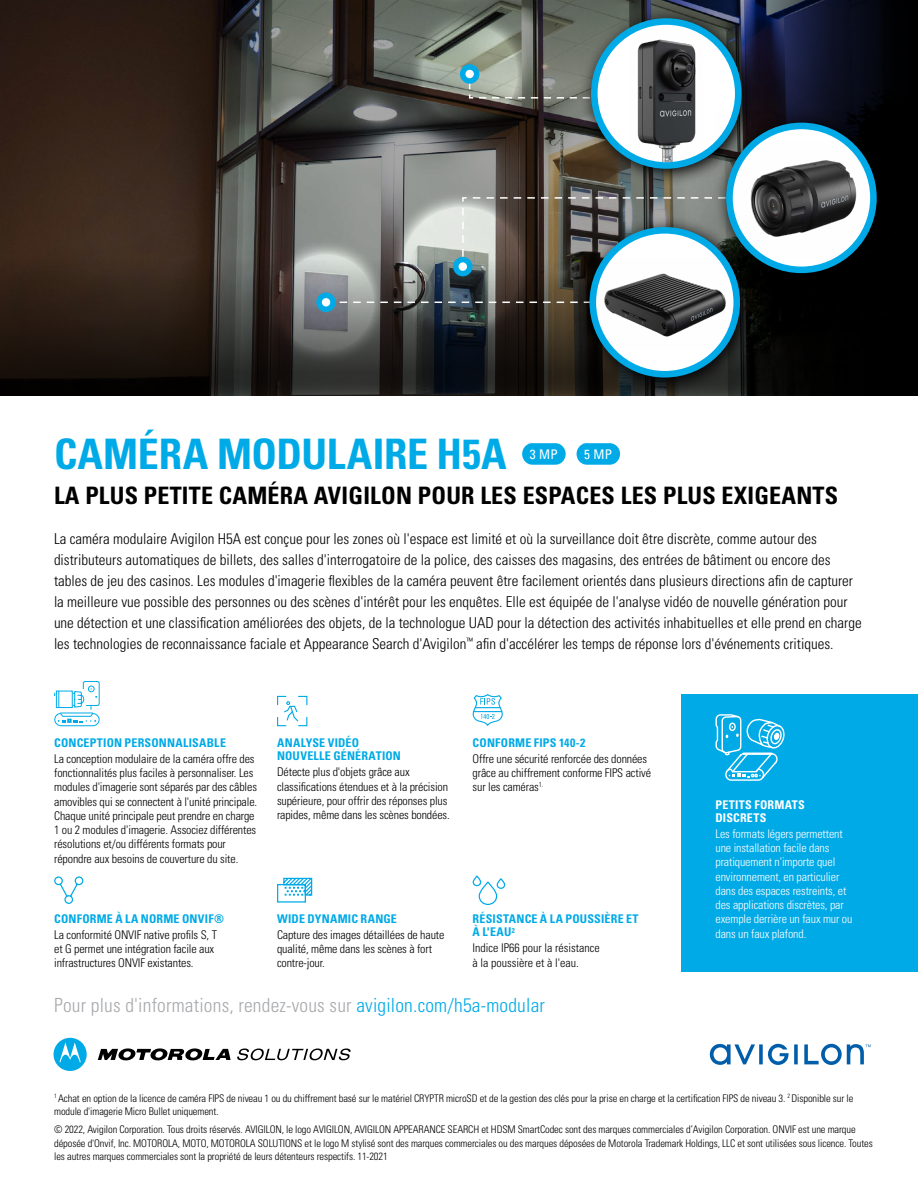
<style>
.page{position:relative;width:918px;height:1188px;background:#fff}
.page>*{position:absolute;margin:0;border:0;box-sizing:border-box;transform-origin:0 0}
.t1{font:700 condensed 42px "Univers LT Std";letter-spacing:-.005em;color:#00aae7}
.t2{font:700 condensed 24px "Univers LT Std";letter-spacing:.01em;color:#000}
.t3{font:300 condensed 19.5px "Univers LT Std";letter-spacing:.01em;color:#a7a9ac}
.t4{font:300 condensed 15px/21px "Univers LT Std";color:#000}
.t5{font:condensed 13.35px "Univers LT Std";color:#fff}
.t6{font:300 condensed 12px/14.2px "Univers LT Std";letter-spacing:-.01em;color:#000}
.t7{font:300 condensed 12px/14.2px "Univers LT Std";letter-spacing:-.01em;color:#fff}
.t8{font:700 condensed 12px/13.5px "Univers LT Std";letter-spacing:.015em;color:#00aae7}
.t9{font:700 condensed 12px/13.5px "Univers LT Std";letter-spacing:.025em;color:#fff}
.t10{font:300 condensed 10.5px/13.5px "Univers LT Std";letter-spacing:-.01em;color:#000}
.s1{color:#00aae7}
</style>
<div class="page">
<svg style="left:0;top:0;width:742px;height:258px"></svg>
<svg style="left:0;top:258px;width:578px;height:137px"></svg>
<svg style="left:742px;top:0;width:176px;height:395px;fill:#010202"></svg>
<div style="left:453px;top:257px;width:20px;height:19px;background:#00aae7;border-radius:50%"></div>
<div style="left:459px;top:262px;width:8px;height:9px;background:#fff;border-radius:50%"></div>
<svg style="left:468px;top:72px;width:111px;height:27px"></svg>
<svg style="left:461px;top:196px;width:254px;height:72px"></svg>
<svg style="left:336px;top:302px;width:242px;height:1px"></svg>
<div style="left:460px;top:64px;width:19px;height:20px;background:#00aae7;border-radius:50%"></div>
<div style="left:465px;top:70px;width:9px;height:8px;background:#fff;border-radius:50%"></div>
<svg style="left:316px;top:293px;width:20px;height:19px"></svg>
<img style="left:579px;top:6px;width:181px;height:181px">
<div style="left:594px;top:22px;width:144px;height:143px;background:#fff;border-radius:50%"></div>
<div style="left:591px;top:18px;width:151px;height:151px;border:7px solid #00aae7;border-radius:50%"></div>
<div style="left:322px;top:298px;width:8px;height:8px;background:#fff;border-radius:50%"></div>
<svg style="left:715px;top:111px;width:180px;height:180px;fill:#000"></svg>
<svg style="left:729px;top:126px;width:144px;height:144px"></svg>
<div style="left:726px;top:123px;width:151px;height:150px;border:7px solid #00aae7;border-radius:50%"></div>
<svg style="left:578px;top:215px;width:180px;height:181px"></svg>
<svg style="left:593px;top:230px;width:144px;height:144px"></svg>
<div style="left:590px;top:227px;width:150px;height:151px;border:7px solid #00aae7;border-radius:50%"></div>
<div style="left:522px;top:443px;width:44px;height:22px;background:#00aae7;border-radius:11px"></div>
<div style="left:577px;top:443px;width:43px;height:22px;background:#00aae7;border-radius:11px"></div>
<svg style="left:710px;top:1044px;width:161px;height:21px"></svg>
<svg style="left:98px;top:1048px;width:133px;height:13px"></svg>
<svg style="left:54px;top:1038px;width:33px;height:33px"></svg>
<svg style="left:237px;top:1049px;width:114px;height:11px"></svg>
<svg style="left:54px;top:681px;width:46px;height:29px"></svg>
<div style="left:54px;top:713px;width:46px;height:13px;border:1px solid #00aae7;border-radius:6px"></div>
<svg style="left:58px;top:719px;width:38px;height:4px"></svg>
<hr style="left:60px;top:713px;width:33px;height:1px;background:#00aae7">
<svg style="left:277px;top:695px;width:31px;height:32px"></svg>
<svg style="left:472px;top:694px;width:31px;height:32px"></svg>
<svg style="left:54px;top:876px;width:30px;height:28px"></svg>
<svg style="left:277px;top:877px;width:36px;height:26px"></svg>
<svg style="left:472px;top:876px;width:34px;height:29px"></svg>
<div style="left:682px;top:695px;width:236px;height:277px;background:#00aae7"></div>
<img style="left:629px;top:32px;width:75px;height:131px">
<img style="left:734px;top:141px;width:134px;height:117px">
<img style="left:589px;top:259px;width:152px;height:90px">
<svg style="left:715px;top:714px;width:70px;height:67px"></svg>
<h1 class="t1" style="left:54px;top:428px;width:454px">CAMÉRA MODULAIRE H5A</h1>
<h2 class="t2" style="left:54px;top:481px;width:786px">LA PLUS PETITE CAMÉRA AVIGILON POUR LES ESPACES LES PLUS EXIGEANTS</h2>
<p class="t5" style="left:530px;top:446px;width:30px">3 MP</p>
<p class="t5" style="left:584px;top:446px;width:30px">5 MP</p>
<p class="t4" style="left:54px;top:528px;width:809px">La caméra modulaire Avigilon H5A est conçue pour les zones où l'espace est limité et où la surveillance doit être discrète, comme autour des distributeurs automatiques de billets, des salles d'interrogatoire de la police, des caisses des magasins, des entrées de bâtiment ou encore des tables de jeu des casinos. Les modules d'imagerie flexibles de la caméra peuvent être facilement orientés dans plusieurs directions afin de capturer la meilleure vue possible des personnes ou des scènes d'intérêt pour les enquêtes. Elle est équipée de l'analyse vidéo de nouvelle génération pour une détection et une classification améliorées des objets, de la technologue UAD pour la détection des activités inhabituelles et elle prend en charge les technologies de reconnaissance faciale et Appearance Search d'Avigilon<sup>™</sup> afin d'accélérer les temps de réponse lors d'événements critiques.</p>
<p class="t8" style="left:54px;top:736px;width:173px">CONCEPTION PERSONNALISABLE</p>
<p class="t6" style="left:54px;top:751px;width:205px">La conception modulaire de la caméra offre des fonctionnalités plus faciles à personnaliser. Les modules d'imagerie sont séparés par des câbles amovibles qui se connectent à l'unité principale.<br>Chaque unité principale peut prendre en charge 1 ou 2 modules d'imagerie. Associez différentes résolutions et/ou différents formats pour répondre aux besoins de couverture du site.</p>
<p class="t8" style="left:54px;top:912px;width:171px">CONFORME À LA NORME ONVIF®</p>
<p class="t6" style="left:54px;top:928px;width:164px">La conformité ONVIF native profils S, T et G permet une intégration facile aux infrastructures ONVIF existantes.</p>
<p class="t8" style="left:277px;top:736px;width:125px">ANALYSE VIDÉO<br>NOUVELLE GÉNÉRATION</p>
<p class="t6" style="left:277px;top:765px;width:174px">Détecte plus d'objets grâce aux classifications étendues et à la précision supérieure, pour offrir des réponses plus rapides, même dans les scènes bondées.</p>
<p class="t8" style="left:277px;top:912px;width:121px">WIDE DYNAMIC RANGE</p>
<p class="t6" style="left:277px;top:928px;width:169px">Capture des images détaillées de haute qualité, même dans les scènes à fort contre-jour.</p>
<p class="t8" style="left:473px;top:736px;width:114px">CONFORME FIPS 140-2</p>
<p class="t6" style="left:473px;top:751px;width:180px">Offre une sécurité renforcée des données grâce au chiffrement conforme FIPS activé sur les caméras<sup>1.</sup></p>
<p class="t8" style="left:473px;top:912px;width:167px">RÉSISTANCE À LA POUSSIÈRE ET<br>À L'EAU<sup>2</sup></p>
<p class="t6" style="left:473px;top:941px;width:129px">Indice IP66 pour la résistance à la poussière et à l'eau.</p>
<h3 class="t3" style="left:54px;top:994px;width:492px">Pour plus d'informations, rendez-vous sur <span class="s1">avigilon.com/h5a-modular</span></h3>
<p class="t9" style="left:716px;top:798px;width:91px">PETITS FORMATS<br>DISCRETS</p>
<p class="t7" style="left:716px;top:827px;width:138px">Les formats légers permettent une installation facile dans pratiquement n'importe quel environnement, en particulier dans des espaces restreints, et des applications discrètes, par exemple derrière un faux mur ou dans un faux plafond.</p>
<p class="t10" style="left:54px;top:1091px;width:801px"><sup>1</sup> Achat en option de la licence de caméra FIPS de niveau 1 ou du chiffrement basé sur le matériel CRYPTR microSD et de la gestion des clés pour la prise en charge et la certification FIPS de niveau 3. <sup>2</sup> Disponible sur le module d'imagerie Micro Bullet uniquement.</p>
<p class="t10" style="left:54px;top:1123px;width:820px">© 2022, Avigilon Corporation. Tous droits réservés. AVIGILON, le logo AVIGILON, AVIGILON APPEARANCE SEARCH et HDSM SmartCodec sont des marques commerciales d’Avigilon Corporation. ONVIF est une marque déposée d'Onvif, Inc. MOTOROLA, MOTO, MOTOROLA SOLUTIONS et le logo M stylisé sont des marques commerciales ou des marques déposées de Motorola Trademark Holdings, LLC et sont utilisées sous licence. Toutes les autres marques commerciales sont la propriété de leurs détenteurs respectifs. 11-2021</p>
</div>
